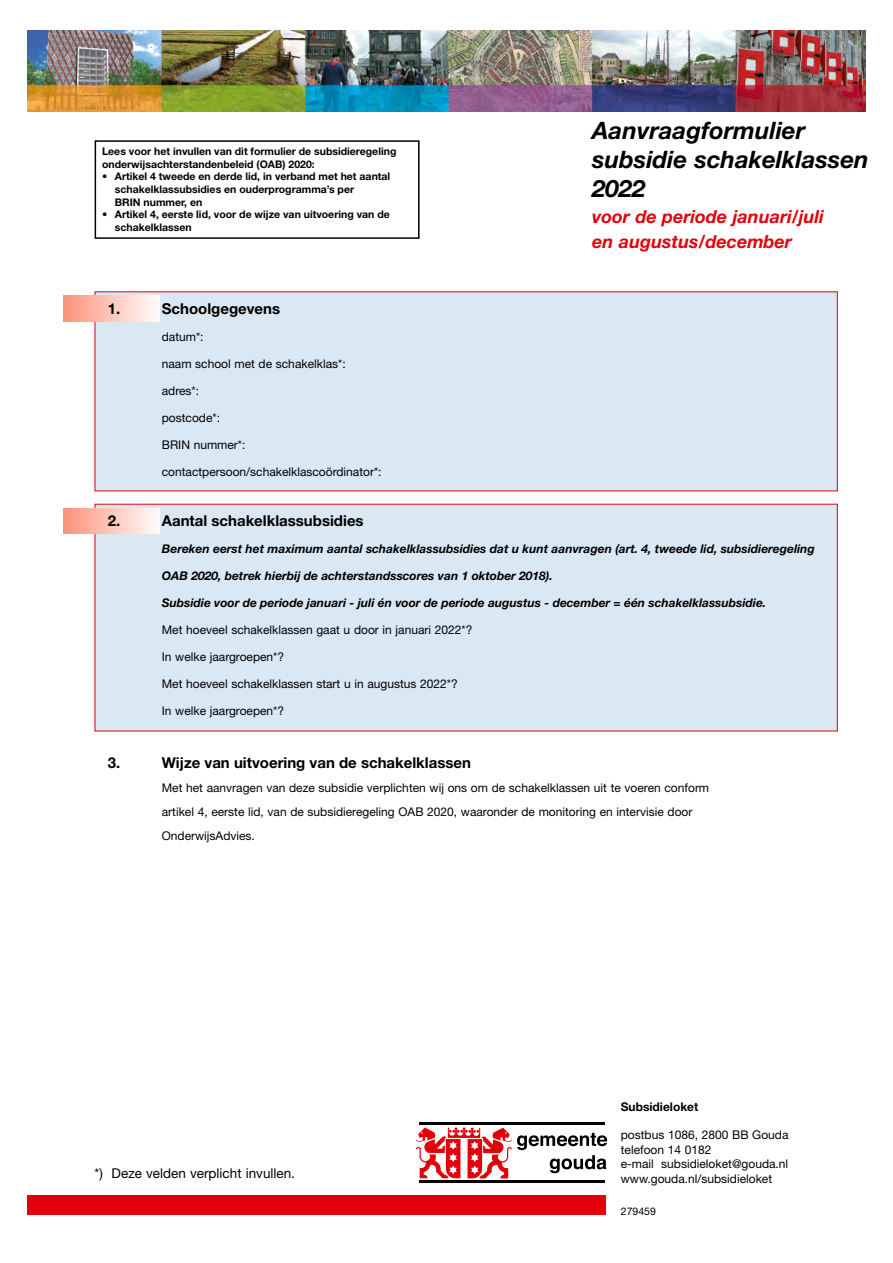
<style>
.page{position:relative;width:893px;height:1263px;background:#fff}
.page>*{position:absolute;margin:0;border:0;box-sizing:border-box;transform-origin:0 0}
.Heading{font:italic 700 24px/28.8px "Helvetica Neue LT Std";color:#000}
.Normaal{font:italic 700 18px "Helvetica Neue LT Std";color:#e3000b}
.Plat___subkop{font:700 15px "Helvetica Neue LT Std";color:#000}
.Plat___verklaring{font:13.5px "Helvetica Neue LT Std";color:#000}
.Plat___plat{font:12px/24px "Helvetica Neue LT Std";color:#000}
.Plat___subkop-2{font:italic 700 12px "Helvetica Neue LT Std";color:#000}
.Plat___adres{font:12px "Helvetica Neue LT Std";color:#000}
.Plat___adres-2{font:700 12px "Helvetica Neue LT Std";color:#000}
.Plat___subkop-3{font:12px "Helvetica Neue LT Std";color:#000}
.formulier_code{font:700 10.5px/12.6px "Helvetica Neue LT Std";color:#000}
.formulier_code-2{font:10.5px "Helvetica Neue LT Std";color:#000}
</style>
<div class="page">
<div style="left:95px;top:291px;width:743px;height:200px;background:#dae8f3"></div>
<div style="left:95px;top:504px;width:743px;height:227px;background:#dae8f3"></div>
<div style="left:64px;top:296px;width:95px;height:25px;background:linear-gradient(to right,#fc937d,#fffbf9)"></div>
<div style="left:64px;top:508px;width:95px;height:25px;background:linear-gradient(to right,#fc937d,#fffbf9)"></div>
<img style="left:28px;top:30px;width:837px;height:81px">
<div style="left:95px;top:140px;width:325px;height:99px;border:2px solid #000"></div>
<div style="left:28px;top:1196px;width:578px;height:19px;background:#e3000b"></div>
<hr style="left:419px;top:1180px;width:186px;height:3px;background:#000">
<svg style="left:416px;top:1127px;width:191px;height:52px"></svg>
<hr style="left:419px;top:1122px;width:186px;height:2px;background:#000">
<p class="formulier_code" style="left:102px;top:145px;width:296px">Lees voor het invullen van dit formulier de subsidieregeling onderwijsachterstandenbeleid (OAB) 2020:</p>
<p class="formulier_code" style="left:115px;top:170px;width:277px;text-indent:-13px">• Artikel 4 tweede en derde lid, in verband met het aantal schakelklassubsidies en ouderprogramma’s per<br>BRIN nummer, en</p>
<p class="formulier_code" style="left:115px;top:208px;width:276px;text-indent:-13px">• Artikel 4, eerste lid, voor de wijze van uitvoering van de schakelklassen</p>
<p class="Plat___subkop" style="left:108px;top:299px;width:14px">1.</p>
<p class="Plat___subkop" style="left:162px;top:299px;width:120px">Schoolgegevens</p>
<p class="Plat___subkop-3" style="left:162px;top:329px;width:43px">datum*:</p>
<p class="Plat___plat" style="left:162px;top:351px;width:185px">naam school met de schakelklas*:</p>
<p class="Plat___plat" style="left:162px;top:378px;width:39px">adres*:</p>
<p class="Plat___plat" style="left:162px;top:405px;width:60px">postcode*:</p>
<p class="Plat___plat" style="left:162px;top:432px;width:85px">BRIN nummer*:</p>
<p class="Plat___plat" style="left:162px;top:459px;width:221px">contactpersoon/schakelklascoördinator*:</p>
<p class="Heading" style="left:592px;top:116px;width:214px">Aanvraagformulier</p>
<p class="Heading" style="left:592px;top:145px;width:278px">subsidie schakelklassen<br>2022</p>
<p class="Normaal" style="left:592px;top:205px;width:233px">voor de periode januari/juli</p>
<p class="Normaal" style="left:592px;top:230px;width:201px">en augustus/december</p>
<p class="Plat___subkop" style="left:108px;top:511px;width:14px">2.</p>
<p class="Plat___subkop" style="left:162px;top:511px;width:203px">Aantal schakelklassubsidies</p>
<p class="Plat___subkop-2" style="left:162px;top:541px;width:655px">Bereken eerst het maximum aantal schakelklassubsidies dat u kunt aanvragen (art. 4, tweede lid, subsidieregeling</p>
<p class="Plat___subkop-2" style="left:162px;top:568px;width:392px">OAB 2020, betrek hierbij de achterstandsscores van 1 oktober 2018).</p>
<p class="Plat___subkop-2" style="left:162px;top:595px;width:606px">Subsidie voor de periode januari - juli én voor de periode augustus - december = één schakelklassubsidie.</p>
<p class="Plat___plat" style="left:162px;top:618px;width:312px">Met hoeveel schakelklassen gaat u door in januari 2022*?</p>
<p class="Plat___plat" style="left:162px;top:645px;width:124px">In welke jaargroepen*?</p>
<p class="Plat___plat" style="left:162px;top:672px;width:298px">Met hoeveel schakelklassen start u in augustus 2022*?</p>
<p class="Plat___plat" style="left:162px;top:699px;width:124px">In welke jaargroepen*?</p>
<p class="Plat___subkop" style="left:108px;top:753px;width:14px">3.</p>
<p class="Plat___subkop" style="left:162px;top:753px;width:311px">Wijze van uitvoering van de schakelklassen</p>
<p class="Plat___plat" style="left:162px;top:775px;width:549px">Met het aanvragen van deze subsidie verplichten wij ons om de schakelklassen uit te voeren conform</p>
<p class="Plat___plat" style="left:162px;top:799px;width:532px">artikel 4, eerste lid, van de subsidieregeling OAB 2020, waaronder de monitoring en intervisie door<br>OnderwijsAdvies.</p>
<p class="Plat___verklaring" style="left:95px;top:1165px;width:202px">*) Deze velden verplicht invullen.</p>
<p class="Plat___adres-2" style="left:621px;top:1099px;width:79px">Subsidieloket</p>
<p class="Plat___adres" style="left:621px;top:1128px;width:169px">postbus 1086, 2800 BB Gouda</p>
<p class="Plat___adres" style="left:621px;top:1142px;width:92px">telefoon 14 0182</p>
<p class="Plat___adres" style="left:621px;top:1157px;width:169px">e-mail subsidieloket@gouda.nl</p>
<p class="Plat___adres" style="left:621px;top:1171px;width:153px">www.gouda.nl/subsidieloket</p>
<p class="formulier_code-2" style="left:621px;top:1205px;width:37px">279459</p>
</div>
